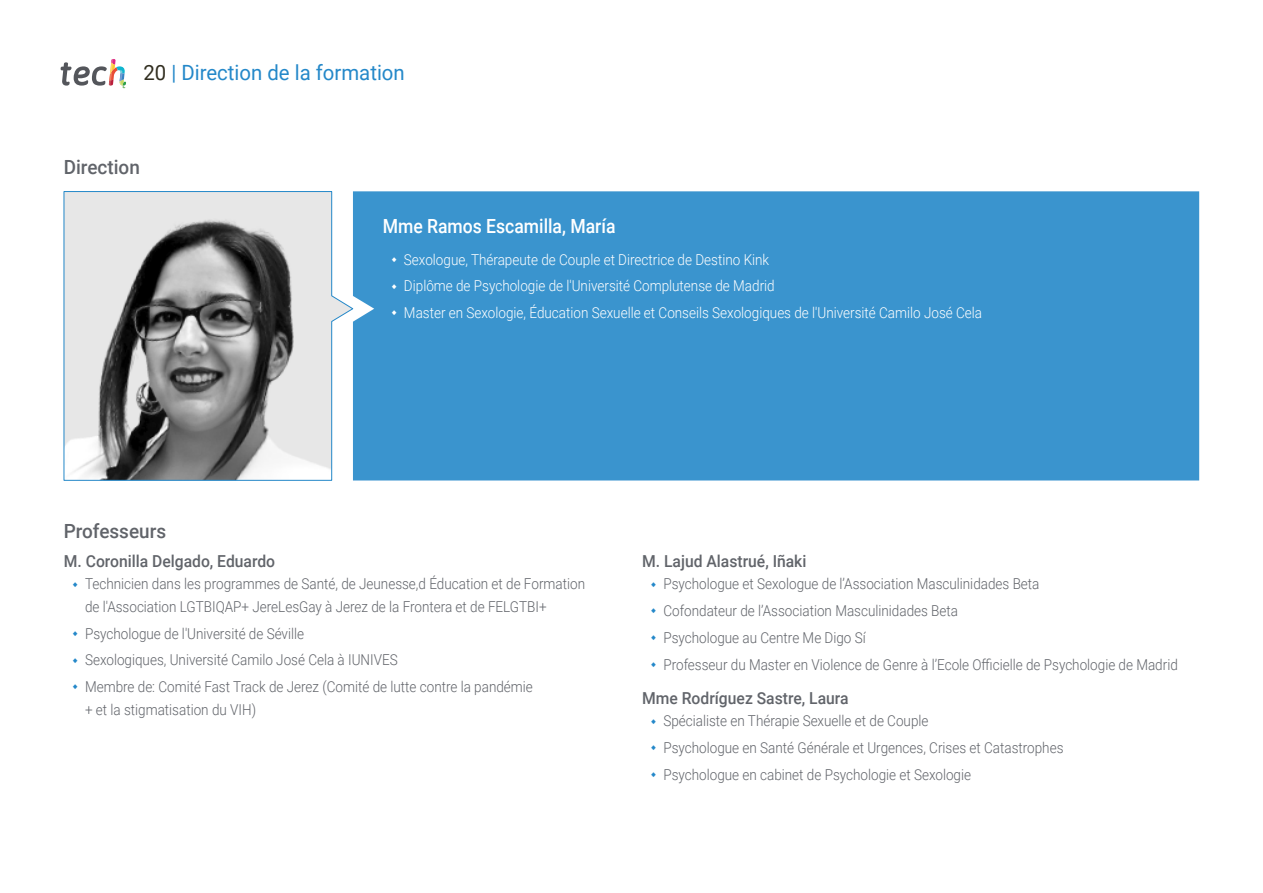
<style>
.page{position:relative;width:1263px;height:893px;background:#fff}
.page>*{position:absolute;margin:0;border:0;box-sizing:border-box;transform-origin:0 0}
.t1{font:21px "Roboto";color:#2488c9}
.t2{font:500 19.5px "Roboto";color:#fff;scale:.9 1}
.t3{font:500 19.5px "Roboto";color:#61646a}
.t4{font:500 16.5px "Roboto";color:#61646a;scale:.95 1}
.t5{font:300 15px/26.7px "Roboto";color:#61646a;scale:.9 1}
.t6{font:300 15px/26.7px "Roboto";color:#fff;scale:.9 1}
.s1{color:#312e20}
</style>
<div class="page">
<div style="left:353px;top:191px;width:846px;height:289px;background:#3a94ce"></div>
<svg style="left:61px;top:59px;width:65px;height:29px"></svg>
<svg style="left:64px;top:191px;width:289px;height:290px"></svg>
<svg style="left:392px;top:257px;width:5px;height:5px"></svg>
<svg style="left:392px;top:284px;width:5px;height:5px"></svg>
<svg style="left:392px;top:310px;width:5px;height:5px"></svg>
<h1 class="t1" style="left:144px;top:57px;width:263px"><span class="s1">20</span> | Direction de la formation</h1>
<h2 class="t3" style="left:64px;top:154px;width:78px">Direction</h2>
<h2 class="t2" style="left:383px;top:212px;width:260px">Mme Ramos Escamilla, María</h2>
<p class="t6" style="left:404px;top:245px;width:644px">Sexologue, Thérapeute de Couple et Directrice de Destino Kink<br>Diplôme de Psychologie de l'Université Complutense de Madrid<br>Master en Sexologie, Éducation Sexuelle et Conseils Sexologiques de l'Université Camilo José Cela</p>
<h2 class="t3" style="left:64px;top:517px;width:104px">Professeurs</h2>
<p class="t4" style="left:64px;top:550px;width:224px">M. Coronilla Delgado, Eduardo</p>
<p class="t5" style="left:85px;top:572px;width:557px;line-height:22.5px">Technicien dans les programmes de Santé, de Jeunesse,d Éducation et de Formation de l'Association LGTBIQAP+ JereLesGay à Jerez de la Frontera et de FELGTBI+</p>
<p class="t5" style="left:85px;top:619px;width:499px">Psychologue de l'Université de Séville<br>Sexologiques, Université Camilo José Cela à IUNIVES<br>Membre de: Comité Fast Track de Jerez (Comité de lutte contre la pandémie</p>
<p class="t5" style="left:85px;top:695px;width:192px">+ et la stigmatisation du VIH)</p>
<p class="t4" style="left:642px;top:550px;width:174px">M. Lajud Alastrué, Iñaki</p>
<p class="t5" style="left:663px;top:570px;width:573px">Psychologue et Sexologue de l’Association Masculinidades Beta<br>Cofondateur de l’Association Masculinidades Beta<br>Psychologue au Centre Me Digo Sí<br>Professeur du Master en Violence de Genre à l’Ecole Officielle de Psychologie de Madrid</p>
<p class="t4" style="left:642px;top:686px;width:219px">Mme Rodríguez Sastre, Laura</p>
<p class="t5" style="left:663px;top:707px;width:446px">Spécialiste en Thérapie Sexuelle et de Couple<br>Psychologue en Santé Générale et Urgences, Crises et Catastrophes<br>Psychologue en cabinet de Psychologie et Sexologie</p>
</div>
